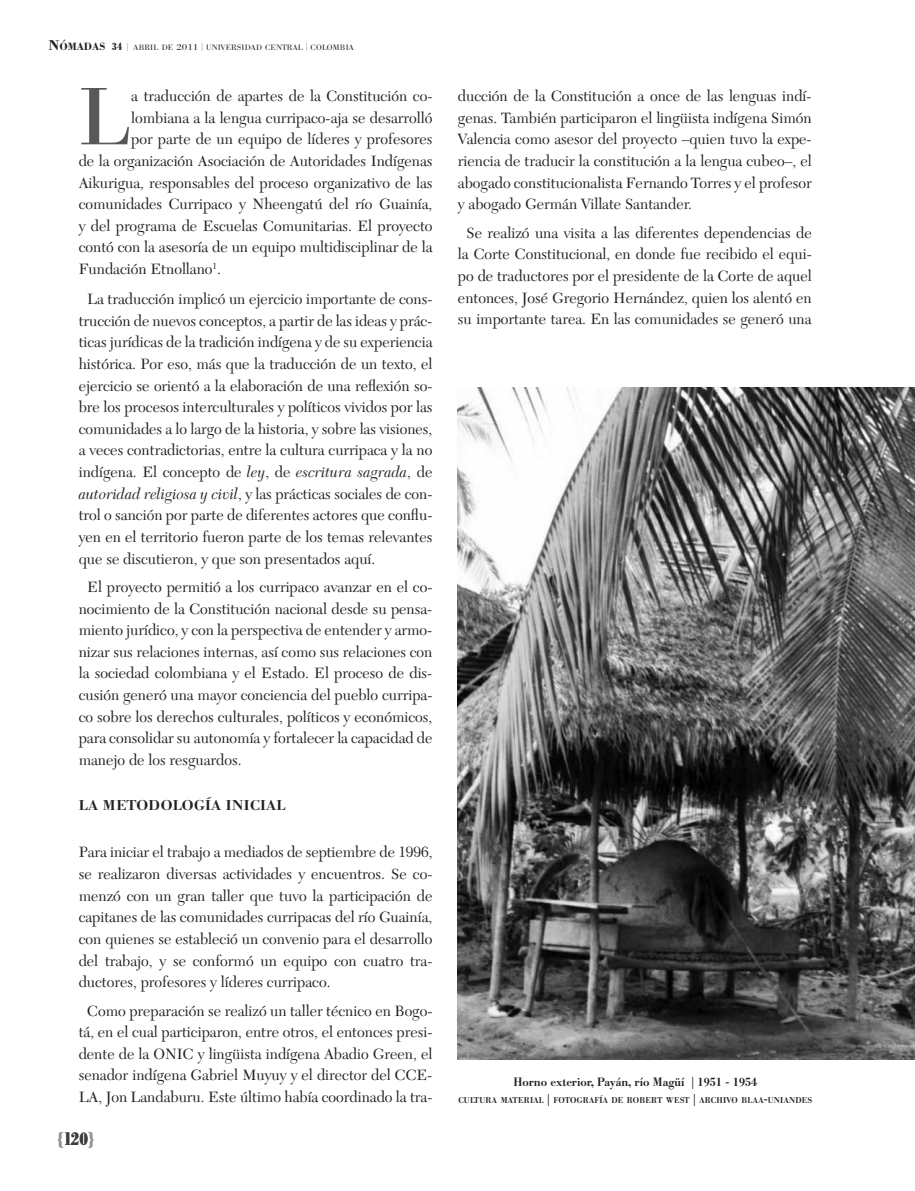
<style>
.page{position:relative;width:915px;height:1191px;background:#fff}
.page>*{position:absolute;margin:0;border:0;box-sizing:border-box;transform-origin:0 0}
.t1{font:79.8px "Bodoni BE";color:#57585a;scale:1.09 1}
.t2{font:700 condensed 18px "Bodoni BE";color:#3e3e3f}
.t3{font:15.6px/21.6px "New Caledonia";color:#231f20;text-align:justify}
.t4{font:500 14.1px "Bodoni BE";letter-spacing:.02em;color:#231f20;scale:1.09 1}
.t5{font:500 12px "Bodoni BE";color:#231f20}
.t6{font:500 8.4px "Bodoni BE";letter-spacing:.02em;color:#231f20}
.t7{font:300 7.8px "Bodoni BE";letter-spacing:.02em;color:#231f20;scale:1.09 1}
.s1{font-family:"Bodoni";font-weight:700;font-size:14.7px}
.s2{font-family:"Bodoni";font-weight:700;font-size:10.95px}
.s3{font-weight:700;font-stretch:condensed;font-size:10.5px}
.s4{font-size:8.25px}
.s5{font-size:8.55px}
.s6{font-style:italic}
.s7{color:#939598}
.s8{font-style:inherit}
.s9{font-size:12px}
</style>
<div class="page">
<img style="left:458px;top:387px;width:456px;height:672px">
<p class="t7" style="left:48px;top:43px;width:282px"><span class="s1">N</span><span class="s2">ÓMADAS</span> <span class="s3">34</span> <span class="s4">|</span> ABRIL DE <span class="s5">2011</span> <span class="s4">|</span> UNIVERSIDAD CENTRAL <span class="s4">|</span> COLOMBIA</p>
<h1 class="t1" style="left:79px;top:71px;width:50px">L</h1>
<p class="t3" style="left:131px;top:85px;width:303px">a traducción de apartes de la Constitución co-</p>
<p class="t3" style="left:131px;top:107px;width:302px">lombiana a la lengua curripaco-aja se desarrolló</p>
<p class="t3" style="left:131px;top:129px;width:302px">por parte de un equipo de líderes y profesores</p>
<p class="t3" style="left:79px;top:150px;width:355px">de la organización Asociación de Autoridades Indígenas</p>
<p class="t3" style="left:79px;top:172px;width:355px">Aikurigua, responsables del proceso organizativo de las</p>
<p class="t3" style="left:79px;top:193px;width:355px">comunidades Curripaco y Nheengatú del río Guainía,</p>
<p class="t3" style="left:79px;top:215px;width:355px">y del programa de Escuelas Comunitarias. El proyecto</p>
<p class="t3" style="left:79px;top:237px;width:355px">contó con la asesoría de un equipo multidisciplinar de la</p>
<p class="t3" style="left:79px;top:258px;width:144px">Fundación Etnollano<sup>1</sup>.</p>
<p class="t3" style="left:79px;top:288px;width:355px;text-indent:9px">La traducción implicó un ejercicio importante de cons&shy;trucción de nuevos conceptos, a partir de las ideas y prác&shy;ticas jurídicas de la tradición indígena y de su experiencia histórica. Por eso, más que la traducción de un texto, el ejercicio se orientó a la elaboración de una reflexión so&shy;bre los procesos interculturales y políticos vividos por las comunidades a lo largo de la historia, y sobre las visiones, a veces contradictorias, entre la cultura curripaca y la no indígena. El concepto de <span class="s6">ley</span>, de <span class="s6">escritura sagrada</span>, de <span class="s6">autoridad religiosa y civil</span>, y las prácticas sociales de con&shy;trol o sanción por parte de diferentes actores que conflu&shy;yen en el territorio fueron parte de los temas relevantes que se discutieron, y que son presentados aquí.</p>
<p class="t3" style="left:79px;top:576px;width:355px;text-indent:9px">El proyecto permitió a los curripaco avanzar en el co&shy;nocimiento de la Constitución nacional desde su pensa&shy;miento jurídico, y con la perspectiva de entender y armo&shy;nizar sus relaciones internas, así como sus relaciones con la sociedad colombiana y el Estado. El proceso de dis&shy;cusión generó una mayor conciencia del pueblo curripa&shy;co sobre los derechos culturales, políticos y económicos, para consolidar su autonomía y fortalecer la capacidad de manejo de los resguardos.</p>
<p class="t4" style="left:79px;top:797px;width:191px">La metodología inicial</p>
<p class="t3" style="left:79px;top:842px;width:355px">Para iniciar el trabajo a mediados de septiembre de 1996, se realizaron diversas actividades y encuentros. Se co&shy;menzó con un gran taller que tuvo la participación de capitanes de las comunidades curripacas del río Guainía, con quienes se estableció un convenio para el desarrollo del trabajo, y se conformó un equipo con cuatro tra&shy;ductores, profesores y líderes curripaco.</p>
<p class="t3" style="left:79px;top:1000px;width:355px;text-align:center">Como preparación se realizó un taller técnico en Bogo&shy;tá, en el cual participaron, entre otros, el entonces presi&shy;dente de la ONIC y lingüista indígena Abadio Green, el senador indígena Gabriel Muyuy y el director del CCE-LA, Jon Landaburu. Este último había coordinado la tra-</p>
<p class="t2" style="left:57px;top:1128px;width:39px"><span class="s7">{</span>120<span class="s7">}</span></p>
<p class="t3" style="left:458px;top:86px;width:355px">ducción de la Constitución a once de las lenguas indí&shy;genas. También participaron el lingüista indígena Simón Valencia como asesor del proyecto –quien tuvo la expe&shy;riencia de traducir la constitución a la lengua cubeo–, el abogado constitucionalista Fernando Torres y el profesor y abogado Germán Villate Santander.</p>
<p class="t3" style="left:458px;top:222px;width:355px;text-align:center">Se realizó una visita a las diferentes dependencias de la Corte Constitucional, en donde fue recibido el equi&shy;po de traductores por el presidente de la Corte de aquel entonces, José Gregorio Hernández, quien los alentó en su importante tarea. En las comunidades se generó una</p>
<p class="t5" style="left:513px;top:1075px;width:245px">Horno exterior, Payán, río Magüí | <span class="s8">1951 - 1954</span></p>
<p class="t6" style="left:458px;top:1094px;width:355px">CULTURA MATERIAL <span class="s9">|</span> FOTOGRAFÍA DE ROBERT WEST <span class="s9">|</span> ARCHIVO BLAA<span class="s9">-</span>UNIANDES</p>
</div>
